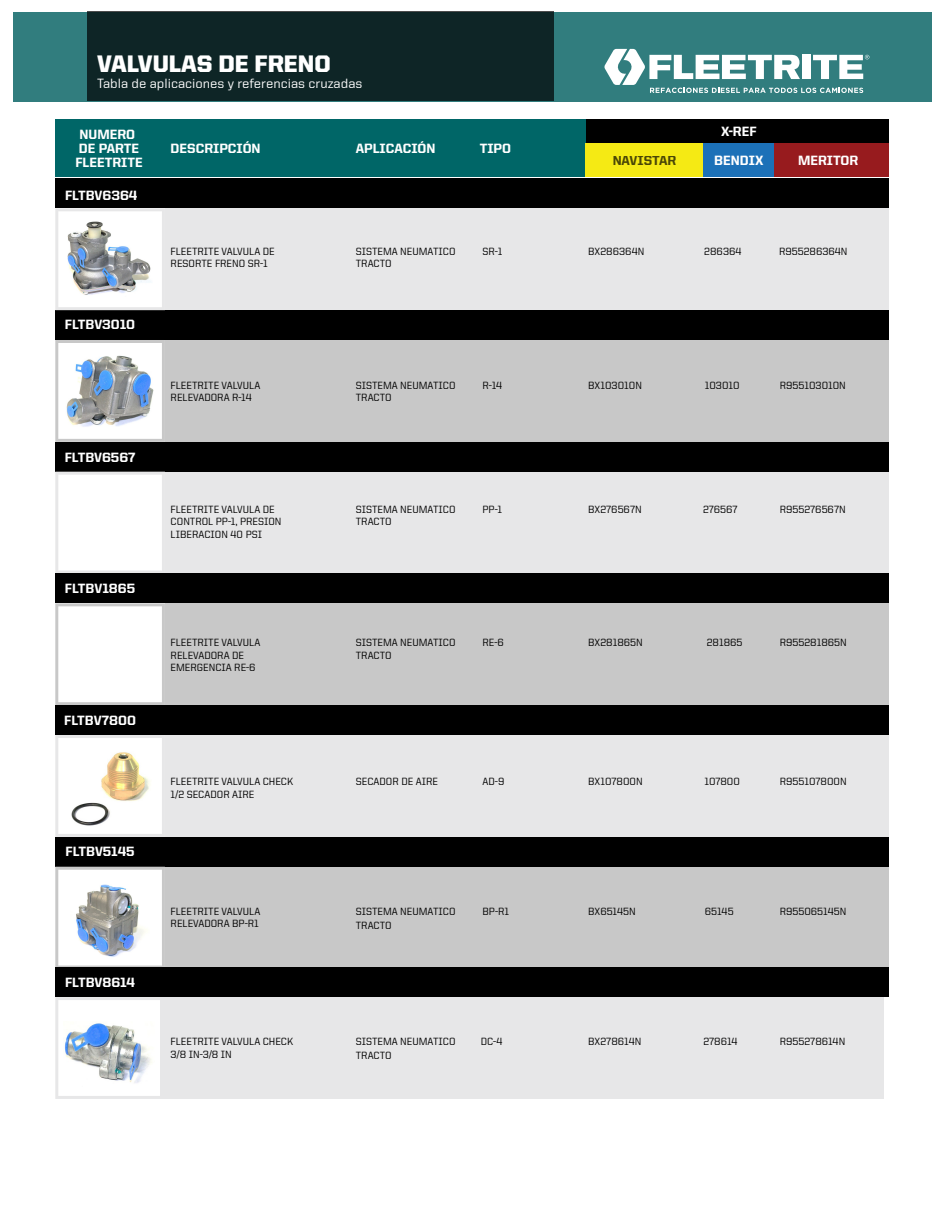
<style>
.page{position:relative;width:944px;height:1214px;background:#fff}
.page>*{position:absolute;margin:0;border:0;box-sizing:border-box;transform-origin:0 0}
.t1{font:900 24px "United Sans Reg";color:#fff}
.t2{font:800 13.5px/14.2px "United Sans Reg";color:#fff;text-align:center}
.t3{font:500 13.5px "United Sans Reg";color:#fff}
.t4{font:800 13.5px "United Sans Reg";color:#000}
.t5{font:500 10.5px/12.6px "United Sans Reg";color:#000}
</style>
<div class="page">
<div style="left:165px;top:603px;width:723px;height:102px;background:#c8c8c8"></div>
<div style="left:55px;top:310px;width:833px;height:30px;background:#000"></div>
<div style="left:55px;top:178px;width:833px;height:30px;background:#000"></div>
<div style="left:165px;top:208px;width:723px;height:102px;background:#e7e7e8"></div>
<div style="left:13px;top:12px;width:918px;height:89px;background:#317d7e"></div>
<svg style="left:604px;top:49px;width:265px;height:44px"></svg>
<div style="left:87px;top:11px;width:466px;height:90px;background:#0e2526"></div>
<div style="left:56px;top:119px;width:529px;height:58px;background:#006667"></div>
<div style="left:585px;top:119px;width:303px;height:25px;background:#000"></div>
<div style="left:585px;top:144px;width:118px;height:33px;background:#f5ea14"></div>
<div style="left:703px;top:144px;width:71px;height:33px;background:#1c71b8"></div>
<div style="left:774px;top:144px;width:114px;height:33px;background:#971b1e"></div>
<svg style="left:55px;top:208px;width:110px;height:102px"></svg>
<div style="left:55px;top:442px;width:833px;height:29px;background:#000"></div>
<div style="left:165px;top:471px;width:723px;height:102px;background:#e7e7e8"></div>
<div style="left:165px;top:735px;width:723px;height:102px;background:#e7e7e8"></div>
<svg style="left:55px;top:471px;width:110px;height:102px"></svg>
<div style="left:165px;top:340px;width:723px;height:102px;background:#c8c8c8"></div>
<svg style="left:55px;top:340px;width:110px;height:102px"></svg>
<div style="left:55px;top:573px;width:833px;height:30px;background:#000"></div>
<svg style="left:55px;top:603px;width:110px;height:102px"></svg>
<div style="left:165px;top:866px;width:723px;height:102px;background:#c8c8c8"></div>
<div style="left:55px;top:837px;width:833px;height:29px;background:#000"></div>
<svg style="left:55px;top:866px;width:110px;height:101px"></svg>
<div style="left:55px;top:705px;width:833px;height:30px;background:#000"></div>
<svg style="left:55px;top:735px;width:110px;height:102px"></svg>
<div style="left:55px;top:967px;width:833px;height:30px;background:#000"></div>
<div style="left:160px;top:997px;width:724px;height:101px;background:#e7e7e8"></div>
<svg style="left:55px;top:997px;width:105px;height:101px"></svg>
<img style="left:63px;top:354px;width:94px;height:76px">
<img style="left:71px;top:881px;width:78px;height:78px">
<img style="left:65px;top:221px;width:88px;height:76px">
<img style="left:69px;top:750px;width:82px;height:77px">
<img style="left:63px;top:1021px;width:92px;height:65px">
<h1 class="t1" style="left:97px;top:50px;width:235px">VALVULAS DE FRENO</h1>
<p class="t3" style="left:97px;top:76px;width:267px">Tabla de aplicaciones y referencias cruzadas</p>
<p class="t2" style="left:75px;top:127px;width:69px">NUMERO<br>DE PARTE<br>FLEETRITE</p>
<p class="t2" style="left:356px;top:140px;width:81px">APLICACIÓN</p>
<p class="t2" style="left:479px;top:140px;width:33px">TIPO</p>
<p class="t2" style="left:171px;top:140px;width:91px">DESCRIPCIÓN</p>
<p class="t2" style="left:65px;top:188px;width:74px">FLTBV6364</p>
<p class="t2" style="left:721px;top:124px;width:37px">X-REF</p>
<p class="t4" style="left:612px;top:153px;width:65px">NAVISTAR</p>
<p class="t2" style="left:714px;top:153px;width:51px">BENDIX</p>
<p class="t2" style="left:798px;top:153px;width:62px">MERITOR</p>
<p class="t2" style="left:65px;top:317px;width:72px">FLTBV3010</p>
<p class="t2" style="left:65px;top:449px;width:72px">FLTBV6567</p>
<p class="t2" style="left:65px;top:581px;width:72px">FLTBV1865</p>
<p class="t2" style="left:64px;top:713px;width:73px">FLTBV7800</p>
<p class="t2" style="left:65px;top:844px;width:71px">FLTBV5145</p>
<p class="t2" style="left:65px;top:975px;width:72px">FLTBV8614</p>
<p class="t5" style="left:171px;top:245px;width:106px">FLEETRITE VALVULA DE<br>RESORTE FRENO SR-1</p>
<p class="t5" style="left:356px;top:245px;width:101px">SISTEMA NEUMATICO<br>TRACTO</p>
<p class="t5" style="left:482px;top:245px;width:21px">SR-1</p>
<p class="t5" style="left:588px;top:245px;width:58px">BX286364N</p>
<p class="t5" style="left:704px;top:245px;width:39px">286364</p>
<p class="t5" style="left:779px;top:245px;width:70px">R955286364N</p>
<p class="t5" style="left:171px;top:378px;width:91px">FLEETRITE VALVULA<br>RELEVADORA R-14</p>
<p class="t5" style="left:356px;top:378px;width:101px">SISTEMA NEUMATICO<br>TRACTO</p>
<p class="t5" style="left:482px;top:378px;width:21px">R-14</p>
<p class="t5" style="left:588px;top:378px;width:55px">BX103010N</p>
<p class="t5" style="left:704px;top:378px;width:36px">103010</p>
<p class="t5" style="left:779px;top:378px;width:68px">R955103010N</p>
<p class="t5" style="left:171px;top:502px;width:112px">FLEETRITE VALVULA DE<br>CONTROL PP-1, PRESION<br>LIBERACION 40 PSI</p>
<p class="t5" style="left:356px;top:502px;width:101px">SISTEMA NEUMATICO<br>TRACTO</p>
<p class="t5" style="left:482px;top:502px;width:21px">PP-1</p>
<p class="t5" style="left:588px;top:502px;width:55px">BX276567N</p>
<p class="t5" style="left:703px;top:502px;width:36px">276567</p>
<p class="t5" style="left:779px;top:502px;width:67px">R955276567N</p>
<p class="t5" style="left:171px;top:636px;width:91px">FLEETRITE VALVULA<br>RELEVADORA DE<br>EMERGENCIA RE-6</p>
<p class="t5" style="left:356px;top:636px;width:101px">SISTEMA NEUMATICO<br>TRACTO</p>
<p class="t5" style="left:482px;top:636px;width:23px">RE-6</p>
<p class="t5" style="left:588px;top:636px;width:56px">BX281865N</p>
<p class="t5" style="left:706px;top:636px;width:37px">281865</p>
<p class="t5" style="left:779px;top:636px;width:68px">R955281865N</p>
<p class="t5" style="left:171px;top:775px;width:124px">FLEETRITE VALVULA CHECK<br>1/2 SECADOR AIRE</p>
<p class="t5" style="left:356px;top:775px;width:84px">SECADOR DE AIRE</p>
<p class="t5" style="left:482px;top:775px;width:23px">AD-9</p>
<p class="t5" style="left:588px;top:775px;width:56px">BX107800N</p>
<p class="t5" style="left:704px;top:775px;width:37px">107800</p>
<p class="t5" style="left:779px;top:775px;width:68px">R955107800N</p>
<p class="t5" style="left:171px;top:904px;width:91px">FLEETRITE VALVULA<br>RELEVADORA BP-R1</p>
<p class="t5" style="left:356px;top:903px;width:101px;line-height:14.2px">SISTEMA NEUMATICO<br>TRACTO</p>
<p class="t5" style="left:482px;top:904px;width:28px">BP-R1</p>
<p class="t5" style="left:588px;top:904px;width:49px">BX65145N</p>
<p class="t5" style="left:704px;top:904px;width:30px">65145</p>
<p class="t5" style="left:779px;top:904px;width:68px">R955065145N</p>
<p class="t5" style="left:171px;top:1034px;width:124px">FLEETRITE VALVULA CHECK<br>3/8 IN-3/8 IN</p>
<p class="t5" style="left:356px;top:1034px;width:101px;line-height:14.2px">SISTEMA NEUMATICO<br>TRACTO</p>
<p class="t5" style="left:481px;top:1034px;width:23px">DC-4</p>
<p class="t5" style="left:588px;top:1034px;width:55px">BX278614N</p>
<p class="t5" style="left:703px;top:1034px;width:36px">278614</p>
<p class="t5" style="left:779px;top:1034px;width:67px">R955278614N</p>
</div>
